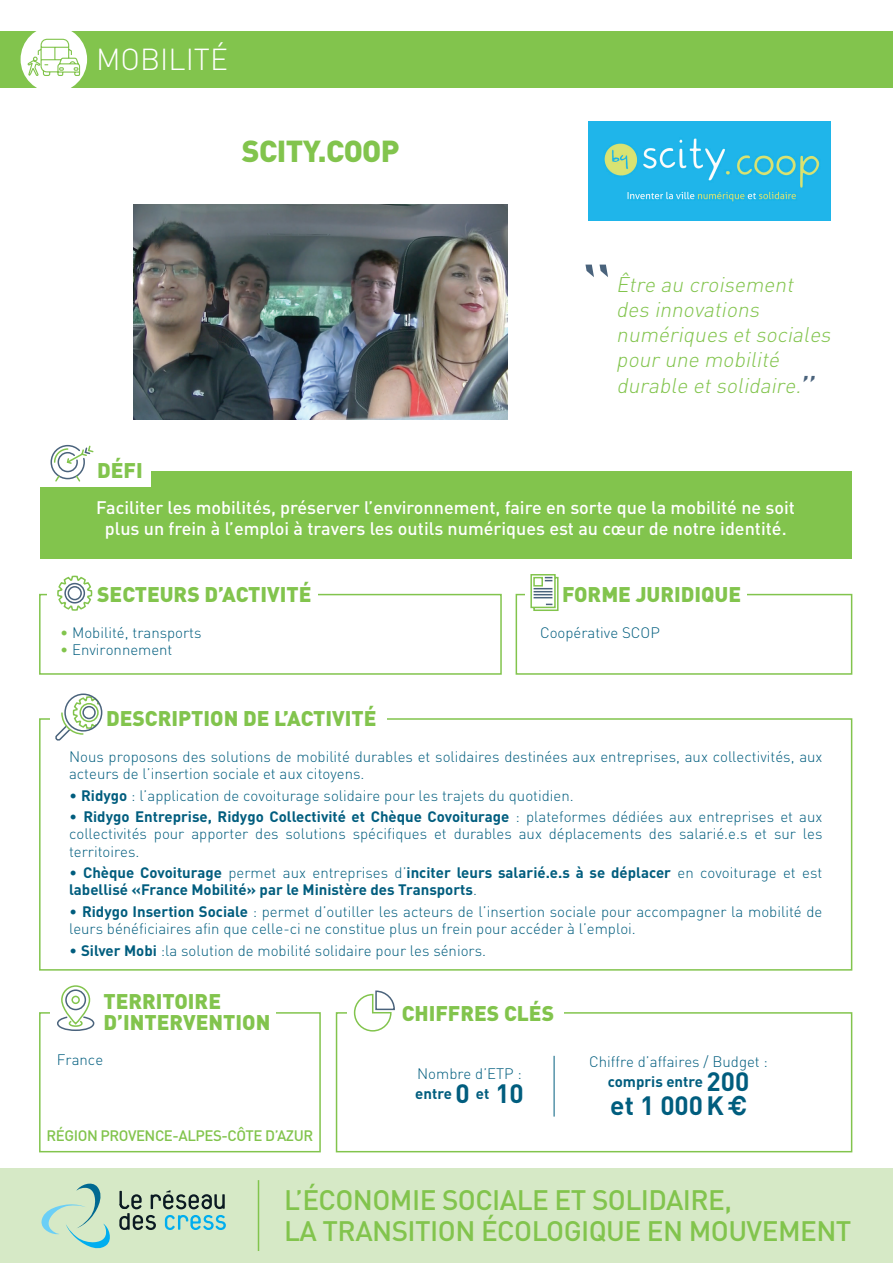
<style>
.page{position:relative;width:893px;height:1263px;background:#fff}
.page>*{position:absolute;margin:0;border:0;box-sizing:border-box;transform-origin:0 0}
.t1{font:italic 300 45px "DIN";color:#4a637c}
.t2{font:900 30px "DIN";letter-spacing:-.02em;color:#82c44d}
.t3{font:300 30px "DIN";color:#fff}
.t4{font:500 27.9px/30.8px "DIN";letter-spacing:-.02em;color:#82c44d}
.t5{font:700 26.25px "DIN";color:#005d7e}
.t6{font:900 21px/21px "DIN";color:#82c44d}
.t7{font:italic 300 21px/25.2px "DIN";letter-spacing:-.215em;color:#82c44d}
.t8{font:500 18px/21.6px "DIN";color:#fff;text-align:center}
.t9{font:300 15px/17.2px "DIN";color:#005d7e}
.t10{font:700 15px/17.2px "DIN";color:#005d7e}
.t11{font:500 15px "DIN";letter-spacing:-.03em;color:#82c44d}
.s1{color:#82c44d}
.s2{font-weight:700}
.s3{font-weight:300}
.s4{font-weight:700;font-size:26.25px}
.s5{font-family:"Helvetica"}
</style>
<div class="page">
<div style="left:0;top:31px;width:893px;height:56px;background:#82c44d"></div>
<div style="left:21px;top:26px;width:66px;height:67px;background:#fff;border-radius:50%"></div>
<svg style="left:27px;top:38px;width:54px;height:38px"></svg>
<div style="left:0;top:1168px;width:893px;height:95px;background:#d6e9c6"></div>
<hr style="left:258px;top:1180px;width:1px;height:71px;background:#82c44d">
<div style="left:516px;top:594px;width:336px;height:81px;border:2px solid #82c44d"></div>
<div style="left:39px;top:594px;width:463px;height:81px;border:2px solid #82c44d"></div>
<div style="left:525px;top:589px;width:222px;height:13px;background:#fff"></div>
<svg style="left:530px;top:574px;width:29px;height:37px"></svg>
<div style="left:47px;top:590px;width:271px;height:13px;background:#fff"></div>
<svg style="left:57px;top:575px;width:36px;height:36px"></svg>
<svg style="left:41px;top:1183px;width:69px;height:66px"></svg>
<svg style="left:119px;top:1190px;width:107px;height:40px"></svg>
<img style="left:134px;top:205px;width:374px;height:215px">
<div style="left:39px;top:718px;width:813px;height:253px;border:2px solid #82c44d"></div>
<div style="left:50px;top:713px;width:337px;height:14px;background:#fff"></div>
<div style="left:64px;top:693px;width:38px;height:39px;border:2px solid #4a637c;border-radius:50%"></div>
<svg style="left:55px;top:695px;width:46px;height:46px"></svg>
<div style="left:40px;top:471px;width:812px;height:87px;background:#82c44d"></div>
<div style="left:28px;top:463px;width:122px;height:24px;background:#fff"></div>
<svg style="left:50px;top:444px;width:44px;height:38px"></svg>
<div style="left:39px;top:1012px;width:282px;height:140px;border:2px solid #82c44d"></div>
<div style="left:50px;top:1008px;width:225px;height:13px;background:#fff"></div>
<div style="left:336px;top:1012px;width:516px;height:140px;border:2px solid #82c44d"></div>
<div style="left:347px;top:1008px;width:217px;height:13px;background:#fff"></div>
<div style="left:61px;top:985px;width:29px;height:39px;border:2px solid #82c44d;border-radius:14px"></div>
<svg style="left:57px;top:1015px;width:38px;height:16px"></svg>
<div style="left:65px;top:989px;width:21px;height:21px;border:2px solid #4a637c;border-radius:50%"></div>
<div style="left:71px;top:996px;width:9px;height:8px;border:2px solid #82c44d;border-radius:50%"></div>
<svg style="left:353px;top:990px;width:42px;height:42px"></svg>
<hr style="left:554px;top:1056px;width:1px;height:60px;background:#005d7e">
<img style="left:588px;top:121px;width:243px;height:100px">
<h2 class="t3" style="left:96px;top:41px;width:133px">mobilité</h2>
<h2 class="t2" style="left:242px;top:131px;width:159px">SCITY.COOP</h2>
<h3 class="t6" style="left:97px;top:459px;width:47px">DÉFI</h3>
<h3 class="t7" style="left:616px;top:271px;width:220px">être au croisement des innovations numériques etsociales pour une mobilité durable etsolidaire.</h3>
<h1 class="t1" style="left:795px;top:364px;width:30px">”</h1>
<p class="t8" style="left:96px;top:496px;width:700px">Faciliter les mobilités, préserver l’environnement, faire en sorte que la mobilité ne soit plus un frein à l’emploi à travers les outils numériques est au cœur de notre identité.</p>
<h3 class="t6" style="left:97px;top:582px;width:216px">SECTEURS D’ACTIVITÉ</h3>
<p class="t9" style="left:60px;top:624px;width:143px"><span class="s1">•</span> Mobilité, transports</p>
<p class="t9" style="left:60px;top:641px;width:114px"><span class="s1">•</span> Environnement</p>
<h3 class="t6" style="left:106px;top:707px;width:272px">DESCRIPTION DE L’ACTIVITÉ</h3>
<h3 class="t6" style="left:562px;top:582px;width:181px">FORME JURIDIQUE</h3>
<p class="t9" style="left:540px;top:624px;width:121px">Coopérative SCOP</p>
<p class="t9" style="left:69px;top:748px;width:755px">Nous proposons des solutions de mobilité durables et solidaires destinées aux entreprises, aux collectivités, aux acteurs de l’insertion sociale et aux citoyens.</p>
<p class="t9" style="left:69px;top:786px;width:506px">• <span class="s2">Ridygo</span> : l’application de covoiturage solidaire pour les trajets du quotidien.</p>
<p class="t9" style="left:69px;top:808px;width:755px;text-align:justify">• <span class="s2">Ridygo Entreprise, Ridygo Collectivité et Chèque Covoiturage</span> : plateformes dédiées aux entreprises et aux collectivités pour apporter des solutions spécifiques et durables aux déplacements des salarié.e.s et sur les territoires.</p>
<p class="t10" style="left:69px;top:863px;width:755px"><span class="s3">•</span> Chèque Covoiturage <span class="s3">permet aux entreprises d’</span>inciter leurs salarié.e.s à se déplacer <span class="s3">en covoiturage et est </span>labellisé «France Mobilité» par le Ministère des Transports<span class="s3">.</span></p>
<p class="t9" style="left:69px;top:903px;width:755px">• <span class="s2">Ridygo Insertion Sociale</span> : permet d’outiller les acteurs de l’insertion sociale pour accompagner la mobilité de leurs bénéficiaires afin que celle-ci ne constitue plus un frein pour accéder à l’emploi.</p>
<p class="t9" style="left:69px;top:941px;width:419px">• <span class="s2">Silver Mobi</span> :la solution de mobilité solidaire pour les séniors.</p>
<h3 class="t6" style="left:104px;top:990px;width:168px">TERRITOIRE<br>D’INTERVENTION</h3>
<p class="t9" style="left:57px;top:1050px;width:48px">France</p>
<p class="t11" style="left:47px;top:1125px;width:10px">région</p>
<p class="t11" style="left:101px;top:1125px;width:19px">Provence</p>
<p class="t11" style="left:173px;top:1125px;width:24px">-Alpes</p>
<p class="t11" style="left:222px;top:1125px;width:83px">-Côte d’Azur</p>
<h3 class="t6" style="left:402px;top:1002px;width:154px">CHIFFRES CLÉS</h3>
<p class="t9" style="left:415px;top:1064px;width:110px;line-height:19.5px">Nombre d’ETP : <span class="s2">entre</span> <span class="s4">0</span> <span class="s2">et</span> <span class="s4">10</span></p>
<p class="t9" style="left:589px;top:1052px;width:180px;line-height:19.5px;text-align:center">Chiffre d’affaires / Budget : <span class="s2">compris entre</span> <span class="s4">200</span></p>
<h3 class="t5" style="left:610px;top:1088px;width:138px">et 1 000K<span class="s5">€</span></h3>
<h3 class="t4" style="left:284px;top:1184px;width:569px">L’ÉCONOMIE SOCIALE ET SOLIDAIRE,<br>LA TRANSITION ÉCOLOGIQUE EN MOUVEMENT</h3>
</div>
